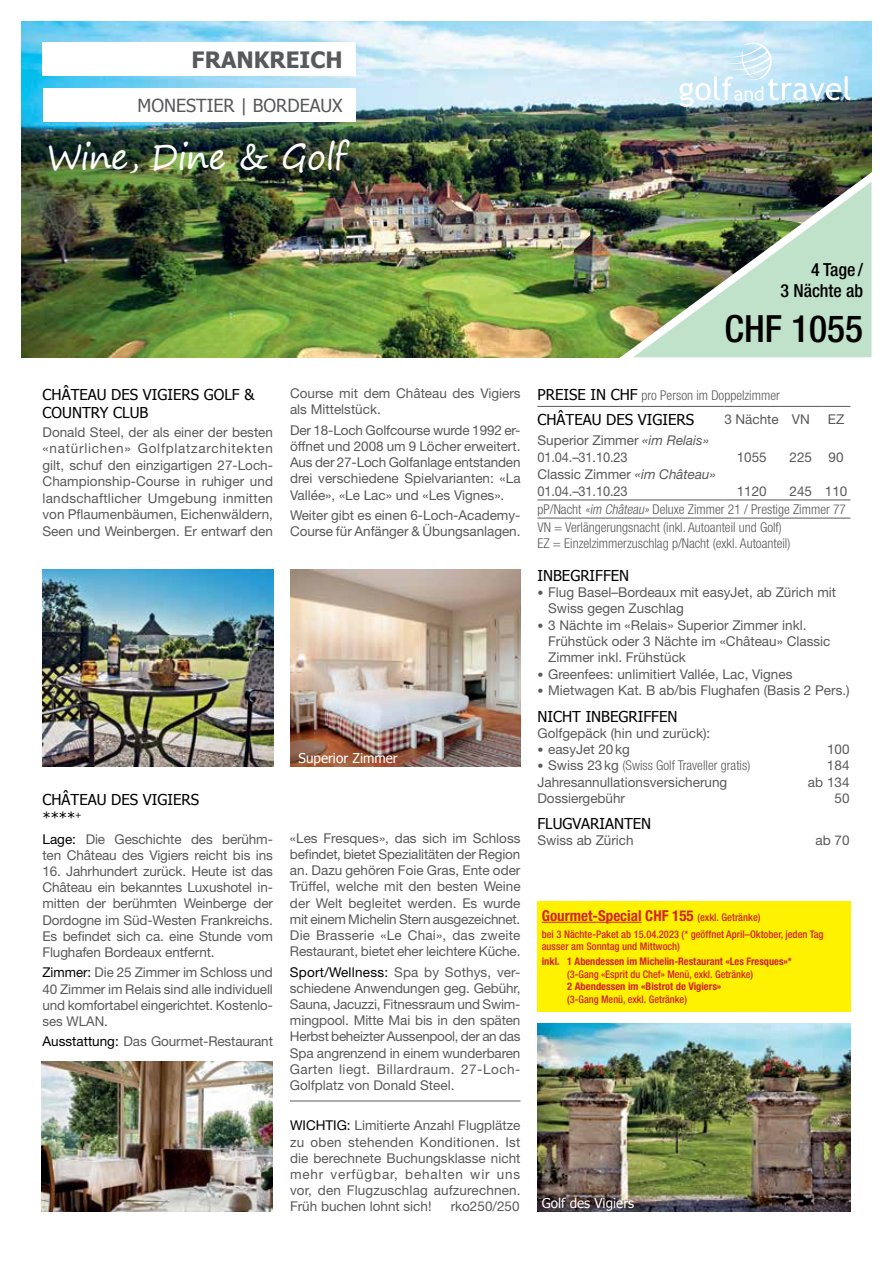
<style>
.page{position:relative;width:893px;height:1263px;background:#fff}
.page>*{position:absolute;margin:0;border:0;box-sizing:border-box;transform-origin:0 0}
.t1{font:500 condensed 37.5px "Helvetica Neue LT Pro";color:#000}
.t2{font:34.5px "Segoe Print";letter-spacing:-.025em;color:#fff}
.t3{font:700 22.5px "Tahoma";color:#58595b}
.t4{font:18px "Tahoma";color:#58595b}
.t5{font:500 condensed 18px/21.6px "Helvetica Neue LT Pro";color:#000;text-align:right}
.t6{font:15px/18px "Tahoma";color:#000}
.t7{font:700 condensed 15px "Helvetica Neue LT Pro";color:#d2232a}
.t8{font:13.5px/16.2px "Helvetica Neue LT Pro";color:#58595b;text-align:justify}
.t9{font:300 condensed 13.5px/17.9px "Helvetica Neue LT Pro";color:#58595b;text-align:justify}
.t10{font:13.5px "Tahoma";color:#fff}
.t11{font:500 condensed 10.5px/12.6px "Helvetica Neue LT Pro";color:#d2232a}
.t12{font:700 condensed 10.5px "Helvetica Neue LT Pro";color:#d2232a}
.s1{color:#000}
.s2{font-family:"Tahoma";font-weight:400;font-stretch:normal;font-size:15px;color:#000}
.s3{font-style:italic}
.s4{font-weight:400;font-stretch:normal}
.s5{font-size:12px}
.s6{font-weight:400;font-stretch:normal;font-size:12px}
.s7{font-weight:500;font-size:10.5px}
</style>
<div class="page">
<img style="left:21px;top:21px;width:851px;height:336px">
<img style="left:611px;top:159px;width:261px;height:199px">
<img style="left:42px;top:1061px;width:231px;height:151px">
<img style="left:43px;top:570px;width:230px;height:197px">
<img style="left:290px;top:570px;width:230px;height:197px">
<svg style="left:679px;top:43px;width:171px;height:63px;background:#c2e1f0"></svg>
<img style="left:537px;top:1024px;width:313px;height:187px">
<hr style="left:290px;top:1100px;width:230px;height:1px;background:#58595b">
<div style="left:42px;top:43px;width:313px;height:33px;background:#fff"></div>
<div style="left:43px;top:89px;width:312px;height:33px;background:#fff"></div>
<hr style="left:537px;top:500px;width:188px;height:1px;background:#58595b">
<hr style="left:725px;top:500px;width:55px;height:1px;background:#58595b">
<hr style="left:780px;top:500px;width:43px;height:1px;background:#58595b">
<svg style="left:823px;top:500px;width:27px;height:1px"></svg>
<hr style="left:537px;top:518px;width:188px;height:1px;background:#58595b">
<hr style="left:725px;top:518px;width:55px;height:1px;background:#58595b">
<hr style="left:780px;top:518px;width:43px;height:1px;background:#58595b">
<svg style="left:823px;top:518px;width:27px;height:1px"></svg>
<hr style="left:537px;top:406px;width:188px;height:1px;background:#58595b">
<hr style="left:725px;top:406px;width:55px;height:1px;background:#58595b">
<hr style="left:780px;top:406px;width:43px;height:1px;background:#58595b">
<svg style="left:823px;top:406px;width:27px;height:1px"></svg>
<div style="left:537px;top:901px;width:313px;height:111px;background:#fff200"></div>
<hr style="left:542px;top:922px;width:100px;height:1px;background:#d2232a">
<h3 class="t3" style="left:192px;top:44px;width:153px">FRANKREICH</h3>
<h3 class="t4" style="left:137px;top:94px;width:207px">MONESTIER | BORDEAUX</h3>
<h2 class="t2" style="left:47px;top:126px;width:302px">Wine, Dine &amp; Golf</h2>
<p class="t6" style="left:43px;top:385px;width:214px">CHÂTEAU DES VIGIERS GOLF &amp;<br>COUNTRY CLUB</p>
<p class="t8" style="left:43px;top:423px;width:232px">Donald Steel, der als einer der besten «natürlichen» Golfplatzarchitekten gilt, schuf den einzigartigen 27-Loch-Championship-Course in ruhiger und landschaftlicher Umgebung inmitten von Pflaumenbäumen, Eichenwäldern, Seen und Weinbergen. Er entwarf den</p>
<p class="t8" style="left:290px;top:385px;width:232px">Course mit dem Château des Vigiers als Mittelstück.</p>
<p class="t8" style="left:290px;top:422px;width:232px">Der 18-Loch Golfcourse wurde 1992 er&shy;öffnet und 2008 um 9 Löcher erweitert.<br>Aus der 27-Loch Golfanlage entstanden drei verschiedene Spielvarianten: «La Vallée», «Le Lac» und «Les Vignes».</p>
<p class="t8" style="left:290px;top:507px;width:232px">Weiter gibt es einen 6-Loch-Academy-<br>Course für Anfänger &amp; Übungsanlagen.</p>
<p class="t6" style="left:43px;top:790px;width:158px">CHÂTEAU DES VIGIERS ****<sup>+</sup></p>
<p class="t8" style="left:43px;top:830px;width:232px"><span class="s1">Lage:</span> Die Geschichte des berühm&shy;ten Château des Vigiers reicht bis ins</p>
<p class="t8" style="left:43px;top:863px;width:232px">16. Jahrhundert zurück. Heute ist das Château ein bekanntes Luxushotel in&shy;mitten der berühmten Weinberge der Dordogne im Süd-Westen Frankreichs.<br>Es befindet sich ca. eine Stunde vom Flughafen Bordeaux entfernt.</p>
<p class="t8" style="left:43px;top:964px;width:232px"><span class="s1">Zimmer:</span> Die 25 Zimmer im Schloss und 40 Zimmer im Relais sind alle individuell und komfortabel eingerichtet. Kostenlo&shy;ses WLAN.</p>
<p class="t8" style="left:43px;top:1033px;width:232px"><span class="s1">Ausstattung:</span> Das Gourmet-Restaurant</p>
<p class="t10" style="left:298px;top:749px;width:101px">Superior Zimmer</p>
<p class="t8" style="left:290px;top:829px;width:232px">«Les Fresques», das sich im Schloss befindet, bietet Spezialitäten der Region an. Dazu gehören Foie Gras, Ente oder Trüffel, welche mit den besten Weine der Welt begleitet werden. Es wurde mit einem Michelin Stern ausgezeichnet.<br>Die Brasserie «Le Chai», das zweite Restaurant, bietet eher leichtere Küche.</p>
<p class="t8" style="left:290px;top:963px;width:232px"><span class="s1">Sport/Wellness:</span> Spa by Sothys, ver&shy;schiedene Anwendungen geg. Gebühr, Sauna, Jacuzzi, Fitnessraum und Swim&shy;mingpool. Mitte Mai bis in den späten Herbst beheizter Aussenpool, der an das Spa angrenzend in einem wunderbaren Garten liegt. Billardraum. 27-Loch-Golfplatz von Donald Steel.</p>
<p class="t8" style="left:290px;top:1117px;width:232px"><span class="s1">WICHTIG:</span> Limitierte Anzahl Flugplätze zu oben stehenden Konditionen. Ist die berechnete Buchungsklasse nicht mehr verfügbar, behalten wir uns vor, den Flugzuschlag aufzurechnen.<br>Früh buchen lohnt sich!</p>
<p class="t8" style="left:451px;top:1198px;width:70px">rko250/250</p>
<h3 class="t5" style="left:780px;top:258px;width:84px">4 Tage /<br>3 Nächte ab</h3>
<h1 class="t1" style="left:724px;top:307px;width:140px">CHF 1055</h1>
<p class="t9" style="left:537px;top:386px;width:244px"><span class="s2">PREISE IN CHF</span> pro Person im Doppelzimmer</p>
<p class="t6" style="left:537px;top:410px;width:158px">CHÂTEAU DES VIGIERS</p>
<p class="t8" style="left:725px;top:411px;width:87px">3 Nächte VN</p>
<p class="t8" style="left:828px;top:411px;width:18px">EZ</p>
<p class="t8" style="left:537px;top:432px;width:173px;line-height:17px">Superior Zimmer <span class="s3">«im Relais»<br></span>01.04.–31.10.23</p>
<p class="t8" style="left:737px;top:449px;width:32px">1055</p>
<p class="t8" style="left:789px;top:449px;width:56px">225 90</p>
<p class="t8" style="left:537px;top:466px;width:180px;line-height:17px">Classic Zimmer <span class="s3">«im Château»<br></span>01.04.–31.10.23</p>
<p class="t9" style="left:537px;top:482px;width:311px;text-indent:252px"><span class="s4">245 110 </span>pP/Nacht <span class="s3">«im Château»</span>Deluxe Zimmer 21 / Prestige Zimmer 77<br>VN = Verlängerungsnacht (inkl. Autoanteil und Golf)</p>
<p class="t9" style="left:537px;top:535px;width:254px">EZ = Einzelzimmerzuschlag p/Nacht (exkl. Autoanteil)</p>
<p class="t6" style="left:537px;top:566px;width:93px">INBEGRIFFEN</p>
<p class="t8" style="left:548px;top:584px;width:290px;text-indent:-11px"><span class="s5">•</span> Flug Basel–Bordeaux mit easyJet, ab Zürich mit<br>Swiss gegen Zuschlag</p>
<p class="t8" style="left:548px;top:616px;width:284px;text-align:left;text-indent:-11px"><span class="s5">•</span> 3 Nächte im «Relais» Superior Zimmer inkl.<br>Frühstück oder 3 Nächte im «Château» Classic<br>Zimmer inkl. Frühstück</p>
<p class="t8" style="left:537px;top:666px;width:256px"><span class="s5">•</span> Greenfees: unlimitiert Vallée, Lac, Vignes</p>
<p class="t8" style="left:537px;top:682px;width:314px"><span class="s5">•</span> Mietwagen Kat. B ab/bis Flughafen (Basis 2 Pers.)</p>
<p class="t6" style="left:537px;top:706px;width:142px">NICHT INBEGRIFFEN</p>
<p class="t8" style="left:537px;top:725px;width:174px">Golfgepäck (hin und zurück):</p>
<p class="t8" style="left:537px;top:741px;width:94px"><span class="s5">•</span> easyJet 20 kg</p>
<p class="t8" style="left:827px;top:741px;width:24px">100</p>
<p class="t9" style="left:537px;top:756px;width:214px"><span class="s6">•</span> <span class="s4">Swiss 23 kg</span> (Swiss Golf Traveller gratis)</p>
<p class="t8" style="left:827px;top:757px;width:24px">184</p>
<p class="t8" style="left:537px;top:773px;width:191px">Jahresannullationsversicherung</p>
<p class="t8" style="left:808px;top:773px;width:43px">ab 134</p>
<p class="t8" style="left:537px;top:790px;width:89px">Dossiergebühr</p>
<p class="t8" style="left:834px;top:790px;width:17px">50</p>
<p class="t6" style="left:537px;top:814px;width:115px">FLUGVARIANTEN</p>
<p class="t8" style="left:537px;top:832px;width:98px">Swiss ab Zürich</p>
<p class="t8" style="left:815px;top:832px;width:36px">ab 70</p>
<p class="t8" style="left:737px;top:483px;width:32px">1120</p>
<p class="t7" style="left:542px;top:906px;width:220px">Gourmet-Special CHF 155 <span class="s7">(exkl. Getränke)</span></p>
<p class="t11" style="left:542px;top:927px;width:283px">bei 3 Nächte-Paket ab 15.04.2023 (* geöffnet April–Oktober, jeden Tag ausser am Sonntag und Mittwoch)</p>
<p class="t12" style="left:542px;top:955px;width:252px">inkl. 1 Abendessen im Michelin-Restaurant «Les Fresques»*</p>
<p class="t11" style="left:567px;top:967px;width:188px">(3-Gang «Esprit du Chef» Menü, exkl. Getränke)</p>
<p class="t12" style="left:567px;top:980px;width:156px">2 Abendessen im «Bistrot de Vigiers»</p>
<p class="t11" style="left:567px;top:992px;width:121px">(3-Gang Menü, exkl. Getränke)</p>
<p class="t10" style="left:542px;top:1194px;width:94px">Golf des Vigiers</p>
</div>
